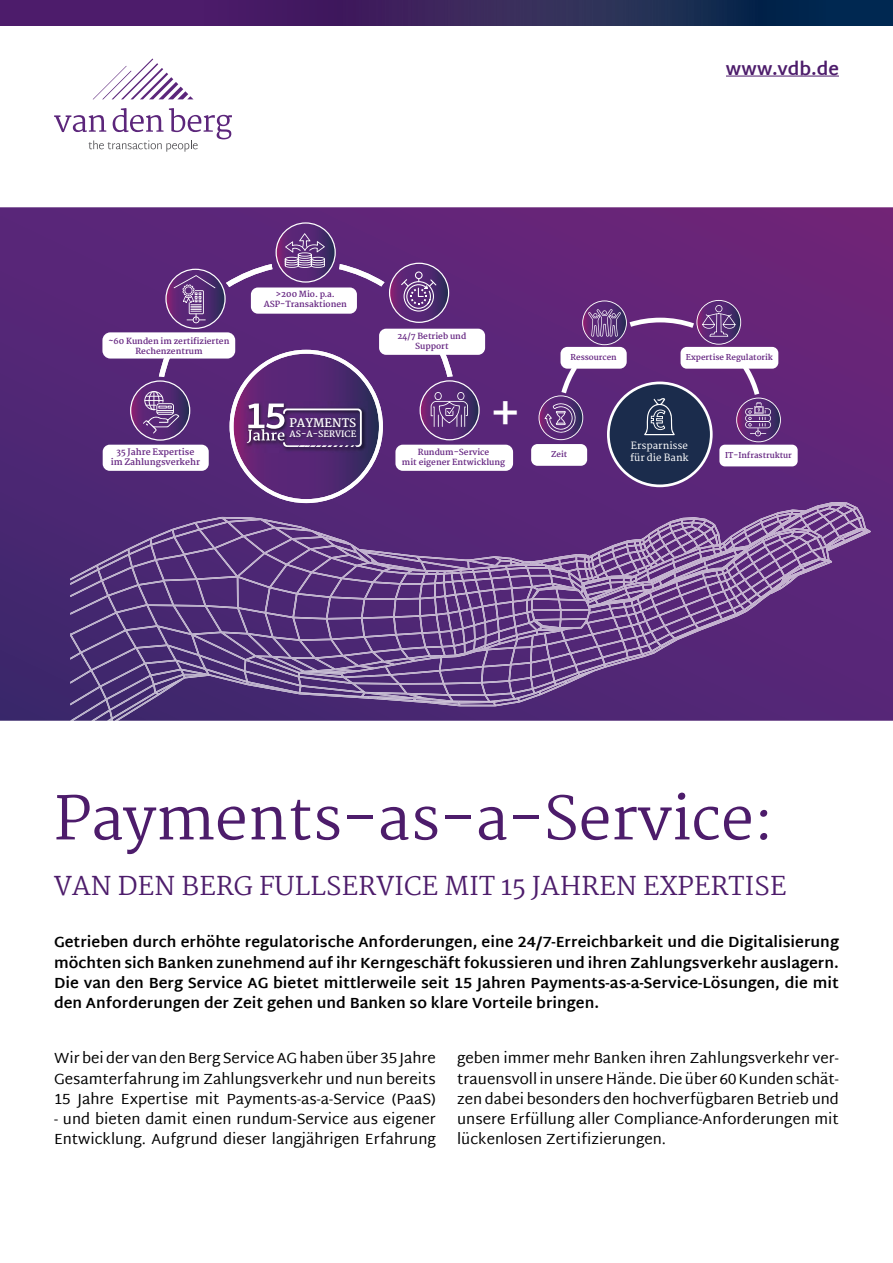
<style>
.page{position:relative;width:893px;height:1263px;background:#fff}
.page>*{position:absolute;margin:0;border:0;box-sizing:border-box;transform-origin:0 0}
.t1{font:58.5px "Martel";color:#4d1c6b}
.t2{font:700 42.6px "Martel Sans";color:#fff}
.t3{font:25.5px "Martel";letter-spacing:.01em;color:#4d1c6b}
.t4{font:700 18px "Martel Sans";color:#4d1c6b}
.t5{font:15px/20.2px "Martel Sans";color:#000;text-align:justify}
.t6{font:700 15px/20.2px "Martel Sans";color:#000;text-align:justify}
.t7{font:700 11.55px "Martel";color:#fff}
.t8{font:600 9.75px/11.7px "Martel";color:#fff}
.t9{font:700 8.7px/10.4px "Martel";color:#652581;text-align:center}
.t10{font:700 8.55px "Martel";color:#fff}
.t11{font:700 8.25px/9.9px "Martel";color:#652581;text-align:center}
.t12{font:700 7.95px "Martel";color:#652581}
</style>
<div class="page">
<svg style="left:93px;top:59px;width:100px;height:40px"></svg>
<svg style="left:54px;top:108px;width:178px;height:44px"></svg>
<div style="left:0;top:0;width:825px;height:26px;background:#4d1c6b"></div>
<div style="left:204px;top:0;width:689px;height:26px;background:linear-gradient(to right,#551d65,#002f4b)"></div>
<hr style="left:726px;top:76px;width:113px;height:1px;background:#4d1c6b">
<svg style="left:0;top:207px;width:871px;height:514px;background:#5a2777"></svg>
<div style="left:103px;top:445px;width:106px;height:26px;background:#fff;border-radius:7px"></div>
<div style="left:102px;top:332px;width:133px;height:27px;background:#fff;border-radius:8px"></div>
<div style="left:379px;top:329px;width:106px;height:26px;background:#fff;border-radius:7px"></div>
<div style="left:395px;top:445px;width:118px;height:26px;background:#fff;border-radius:7px"></div>
<div style="left:719px;top:445px;width:79px;height:21px;background:#fff;border-radius:6px"></div>
<div style="left:531px;top:444px;width:56px;height:22px;background:#fff;border-radius:6px"></div>
<svg style="left:130px;top:222px;width:350px;height:280px"></svg>
<svg style="left:70px;top:502px;width:763px;height:170px;background:#684287"></svg>
<svg style="left:70px;top:647px;width:536px;height:74px;background:#604484"></svg>
<svg style="left:539px;top:300px;width:242px;height:187px;background:#72518b"></svg>
<p class="t4" style="left:726px;top:58px;width:114px">www.vdb.de</p>
<p class="t11" style="left:108px;top:336px;width:122px">~60 Kunden im zertifizierten<br>Rechenzentrum</p>
<p class="t9" style="left:111px;top:447px;width:91px">35 Jahre Expertise im Zahlungsverkehr</p>
<p class="t11" style="left:264px;top:290px;width:85px">&gt;200 Mio. p.a.<br>ASP-Transaktionen</p>
<p class="t7" style="left:289px;top:416px;width:68px">PAYMENTS</p>
<p class="t10" style="left:289px;top:429px;width:68px">AS-A-SERVICE</p>
<p class="t11" style="left:397px;top:331px;width:70px">24/7 Betrieb und<br>Support</p>
<h2 class="t2" style="left:492px;top:386px;width:27px">+</h2>
<p class="t12" style="left:570px;top:353px;width:48px">Ressourcen</p>
<p class="t12" style="left:686px;top:353px;width:89px">Expertise Regulatorik</p>
<p class="t8" style="left:630px;top:440px;width:60px">Ersparnisse für die Bank</p>
<p class="t11" style="left:402px;top:448px;width:105px">Rundum-Service<br>mit eigener Entwicklung</p>
<p class="t12" style="left:551px;top:450px;width:18px">Zeit</p>
<p class="t12" style="left:725px;top:450px;width:68px">IT-Infrastruktur</p>
<h1 class="t1" style="left:54px;top:785px;width:721px">Payments-as-a-Service:</h1>
<h3 class="t3" style="left:54px;top:871px;width:734px">VAN DEN BERG FULLSERVICE MIT 15 JAHREN EXPERTISE</h3>
<p class="t6" style="left:54px;top:932px;width:786px">Getrieben durch erhöhte regulatorische Anforderungen, eine 24/7-Erreichbarkeit und die Digitalisierung möchten sich Banken zunehmend auf ihr Kerngeschäft fokussieren und ihren Zahlungsverkehr auslagern.<br>Die van den Berg Service AG bietet mittlerweile seit 15 Jahren Payments-as-a-Service-Lösungen, die mit den Anforderungen der Zeit gehen und Banken so klare Vorteile bringen.</p>
<p class="t5" style="left:54px;top:1048px;width:383px">Wir bei der van den Berg Service AG haben über 35 Jahre Gesamterfahrung im Zahlungsverkehr und nun bereits 15 Jahre Expertise mit Payments-as-a-Service (PaaS)</p>
<p class="t5" style="left:54px;top:1109px;width:383px">- und bieten damit einen rundum-Service aus eigener<br>Entwicklung. Aufgrund dieser langjährigen Erfahrung</p>
<p class="t5" style="left:457px;top:1048px;width:383px">geben immer mehr Banken ihren Zahlungsverkehr ver&shy;trauensvoll in unsere Hände. Die über 60 Kunden schät&shy;zen dabei besonders den hochverfügbaren Betrieb und unsere Erfüllung aller Compliance-Anforderungen mit lückenlosen Zertifizierungen.</p>
</div>
